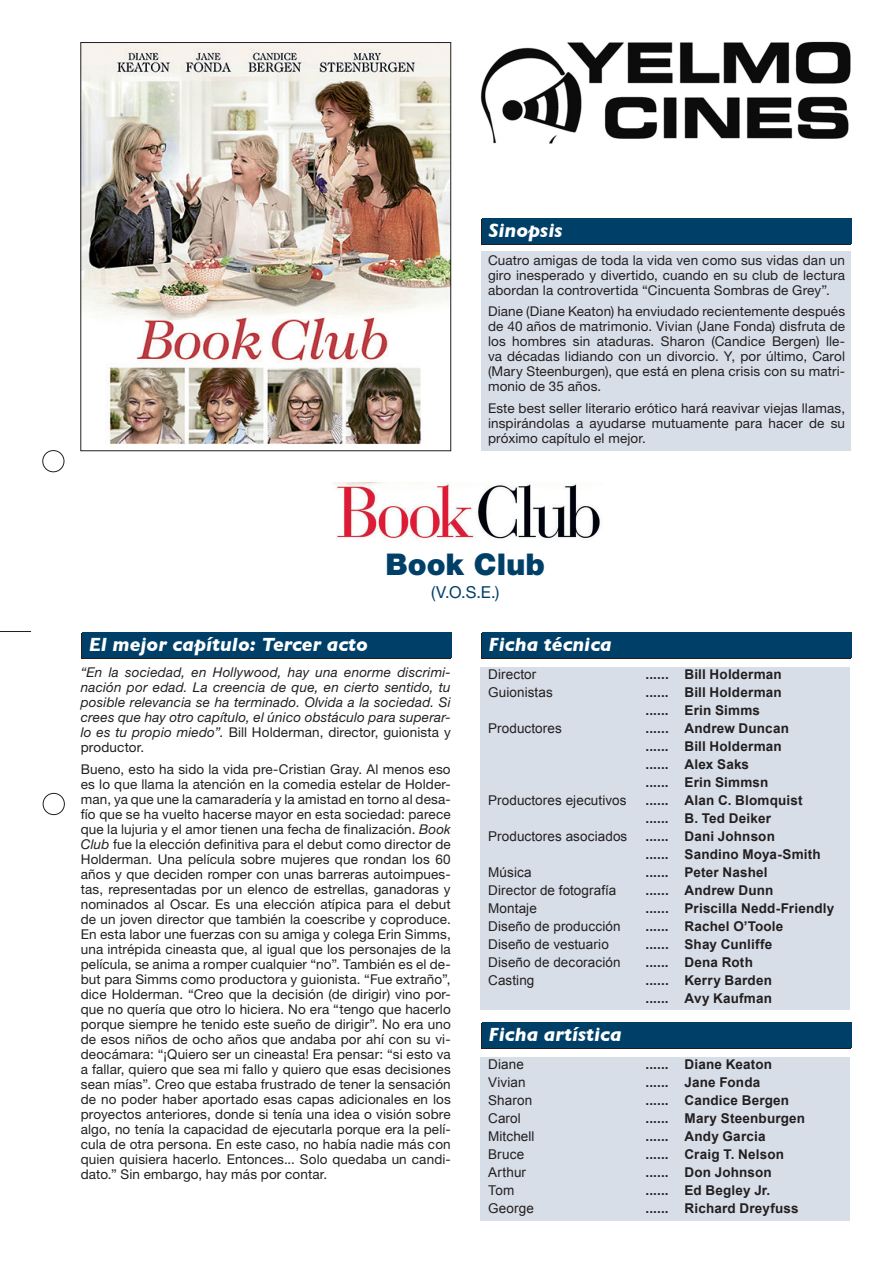
<style>
.page{position:relative;width:893px;height:1263px;background:#fff}
.page>*{position:absolute;margin:0;border:0;box-sizing:border-box;transform-origin:0 0}
.t1{font:900 30px "Helvetica Neue";color:#004068}
.t2{font:italic 700 19.5px "Gill Sans";color:#fff}
.t3{font:16.5px "Helvetica Neue";color:#004068}
.t4{font:13.5px/15px "Helvetica Neue";letter-spacing:.01em;color:#231f20;text-align:justify}
.t5{font:700 13.5px "Arial";letter-spacing:.01em;color:#231f20}
.t6{font:italic 13.5px/15px "Helvetica Neue";letter-spacing:.015em;color:#231f20;text-align:justify}
.t7{font:13.5px "Arial";letter-spacing:.01em;color:#231f20}
.s1{font-style:normal}
.s2{font-style:italic}
</style>
<div class="page">
<img style="left:82px;top:44px;width:367px;height:401px">
<div style="left:80px;top:42px;width:371px;height:409px;border:1px solid #231f20"></div>
<svg style="left:481px;top:219px;width:369px;height:25px"></svg>
<div style="left:81px;top:634px;width:370px;height:25px;background:#231f20"></div>
<div style="left:482px;top:218px;width:369px;height:25px;background:#004068"></div>
<div style="left:82px;top:632px;width:370px;height:26px;background:#004068"></div>
<div style="left:481px;top:251px;width:369px;height:199px;background:#d7dee8"></div>
<hr style="left:0;top:631px;width:31px;height:1px;background:#231f20">
<div style="left:43px;top:450px;width:21px;height:22px;border:1px solid #231f20;border-radius:50%"></div>
<div style="left:43px;top:793px;width:22px;height:22px;border:1px solid #231f20;border-radius:50%"></div>
<img style="left:480px;top:41px;width:370px;height:102px">
<div style="left:481px;top:634px;width:369px;height:25px;background:#231f20"></div>
<div style="left:481px;top:1023px;width:369px;height:26px;background:#231f20"></div>
<div style="left:482px;top:632px;width:369px;height:26px;background:#004068"></div>
<div style="left:482px;top:1022px;width:369px;height:26px;background:#004068"></div>
<div style="left:480px;top:666px;width:370px;height:343px;background:#d7dee8"></div>
<div style="left:480px;top:1056px;width:370px;height:164px;background:#d7dee8"></div>
<img style="left:334px;top:483px;width:267px;height:57px">
<p class="t2" style="left:489px;top:219px;width:75px">Sinopsis</p>
<p class="t4" style="left:488px;top:252px;width:358px">Cuatro amigas de toda la vida ven como sus vidas dan un giro inesperado y divertido, cuando en su club de lectura abordan la controvertida “Cincuenta Sombras de Grey”.</p>
<p class="t4" style="left:488px;top:304px;width:359px">Diane (Diane Keaton) ha enviudado recientemente después de 40 años de matrimonio. Vivian (Jane Fonda) disfruta de los hombres sin ataduras. Sharon (Candice Bergen) lle&shy;va décadas lidiando con un divorcio. Y, por último, Carol (Mary Steenburgen), que está en plena crisis con su matri&shy;monio de 35 años.</p>
<p class="t4" style="left:488px;top:400px;width:359px">Este best seller literario erótico hará reavivar viejas llamas, inspirándolas a ayudarse mutuamente para hacer de su próximo capítulo el mejor.</p>
<p class="t2" style="left:89px;top:633px;width:281px">El mejor capítulo: Tercer acto</p>
<p class="t1" style="left:386px;top:546px;width:161px">Book Club</p>
<p class="t3" style="left:431px;top:582px;width:70px">(V.O.S.E.)</p>
<p class="t2" style="left:489px;top:633px;width:125px">Ficha técnica</p>
<p class="t6" style="left:81px;top:665px;width:371px">“En la sociedad, en Hollywood, hay una enorme discrimi&shy;nación por edad. La creencia de que, en cierto sentido, tu posible relevancia se ha terminado. Olvida a la sociedad. Si crees que hay otro capítulo, el único obstáculo para superar&shy;lo es tu propio miedo”. <span class="s1">Bill Holderman, director, guionista y productor.</span></p>
<p class="t4" style="left:81px;top:761px;width:371px">Bueno, esto ha sido la vida pre-Cristian Gray. Al menos eso es lo que llama la atención en la comedia estelar de Holder&shy;man, ya que une la camaradería y la amistad en torno al desa&shy;fío que se ha vuelto hacerse mayor en esta sociedad: parece que la lujuria y el amor tienen una fecha de finalización. <span class="s2">Book Club</span> fue la elección definitiva para el debut como director de Holderman. Una película sobre mujeres que rondan los 60 años y que deciden romper con unas barreras autoimpues&shy;tas, representadas por un elenco de estrellas, ganadoras y nominados al Oscar. Es una elección atípica para el debut de un joven director que también la coescribe y coproduce.<br>En esta labor une fuerzas con su amiga y colega Erin Simms, una intrépida cineasta que, al igual que los personajes de la película, se anima a romper cualquier “no”. También es el de&shy;but para Simms como productora y guionista. “Fue extraño”, dice Holderman. “Creo que la decisión (de dirigir) vino por&shy;que no quería que otro lo hiciera. No era “tengo que hacerlo porque siempre he tenido este sueño de dirigir”. No era uno de esos niños de ocho años que andaba por ahí con su vi&shy;deocámara: “¡Quiero ser un cineasta! Era pensar: “si esto va a fallar, quiero que sea mi fallo y quiero que esas decisiones sean mías”. Creo que estaba frustrado de tener la sensación de no poder haber aportado esas capas adicionales en los proyectos anteriores, donde si tenía una idea o visión sobre algo, no tenía la capacidad de ejecutarla porque era la pelí&shy;cula de otra persona. En este caso, no había nadie más con quien quisiera hacerlo. Entonces... Solo quedaba un candi&shy;dato.” Sin embargo, hay más por contar.</p>
<p class="t7" style="left:488px;top:667px;width:50px">Director</p>
<p class="t5" style="left:645px;top:667px;width:138px">...... Bill Holderman</p>
<p class="t7" style="left:488px;top:685px;width:66px">Guionistas</p>
<p class="t5" style="left:645px;top:685px;width:138px">...... Bill Holderman</p>
<p class="t5" style="left:645px;top:703px;width:116px">...... Erin Simms</p>
<p class="t7" style="left:488px;top:721px;width:75px">Productores</p>
<p class="t5" style="left:645px;top:721px;width:145px">...... Andrew Duncan</p>
<p class="t5" style="left:645px;top:739px;width:138px">...... Bill Holderman</p>
<p class="t5" style="left:645px;top:757px;width:105px">...... Alex Saks</p>
<p class="t5" style="left:645px;top:775px;width:124px">...... Erin Simmsn</p>
<p class="t7" style="left:488px;top:793px;width:140px">Productores ejecutivos</p>
<p class="t5" style="left:645px;top:793px;width:159px">...... Alan C. Blomquist</p>
<p class="t5" style="left:645px;top:811px;width:127px">...... B. Ted Deiker</p>
<p class="t7" style="left:488px;top:829px;width:141px">Productores asociados</p>
<p class="t5" style="left:645px;top:829px;width:131px">...... Dani Johnson</p>
<p class="t5" style="left:645px;top:847px;width:177px">...... Sandino Moya-Smith</p>
<p class="t7" style="left:488px;top:865px;width:45px">Música</p>
<p class="t5" style="left:645px;top:865px;width:124px">...... Peter Nashel</p>
<p class="t7" style="left:488px;top:883px;width:130px">Director de fotografía</p>
<p class="t5" style="left:645px;top:883px;width:129px">...... Andrew Dunn</p>
<p class="t7" style="left:488px;top:901px;width:50px">Montaje</p>
<p class="t5" style="left:645px;top:901px;width:190px">...... Priscilla Nedd-Friendly</p>
<p class="t7" style="left:488px;top:919px;width:134px">Diseño de producción</p>
<p class="t5" style="left:645px;top:919px;width:139px">...... Rachel O’Toole</p>
<p class="t7" style="left:488px;top:937px;width:122px">Diseño de vestuario</p>
<p class="t5" style="left:645px;top:937px;width:128px">...... Shay Cunliffe</p>
<p class="t7" style="left:488px;top:955px;width:134px">Diseño de decoración</p>
<p class="t5" style="left:645px;top:955px;width:109px">...... Dena Roth</p>
<p class="t7" style="left:488px;top:973px;width:48px">Casting</p>
<p class="t5" style="left:645px;top:973px;width:128px">...... Kerry Barden</p>
<p class="t5" style="left:645px;top:991px;width:128px">...... Avy Kaufman</p>
<p class="t2" style="left:489px;top:1023px;width:135px">Ficha artística</p>
<p class="t7" style="left:488px;top:1057px;width:37px">Diane</p>
<p class="t5" style="left:645px;top:1057px;width:128px">...... Diane Keaton</p>
<p class="t7" style="left:488px;top:1075px;width:39px">Vivian</p>
<p class="t5" style="left:645px;top:1075px;width:116px">...... Jane Fonda</p>
<p class="t7" style="left:488px;top:1093px;width:46px">Sharon</p>
<p class="t5" style="left:645px;top:1093px;width:145px">...... Candice Bergen</p>
<p class="t7" style="left:488px;top:1111px;width:34px">Carol</p>
<p class="t5" style="left:645px;top:1111px;width:161px">...... Mary Steenburgen</p>
<p class="t7" style="left:488px;top:1129px;width:48px">Mitchell</p>
<p class="t5" style="left:645px;top:1129px;width:121px">...... Andy Garcia</p>
<p class="t7" style="left:488px;top:1147px;width:38px">Bruce</p>
<p class="t5" style="left:645px;top:1147px;width:140px">...... Craig T. Nelson</p>
<p class="t7" style="left:488px;top:1165px;width:39px">Arthur</p>
<p class="t5" style="left:645px;top:1165px;width:128px">...... Don Johnson</p>
<p class="t7" style="left:488px;top:1183px;width:28px">Tom</p>
<p class="t5" style="left:645px;top:1183px;width:126px">...... Ed Begley Jr.</p>
<p class="t7" style="left:488px;top:1201px;width:47px">George</p>
<p class="t5" style="left:645px;top:1201px;width:155px">...... Richard Dreyfuss</p>
</div>
